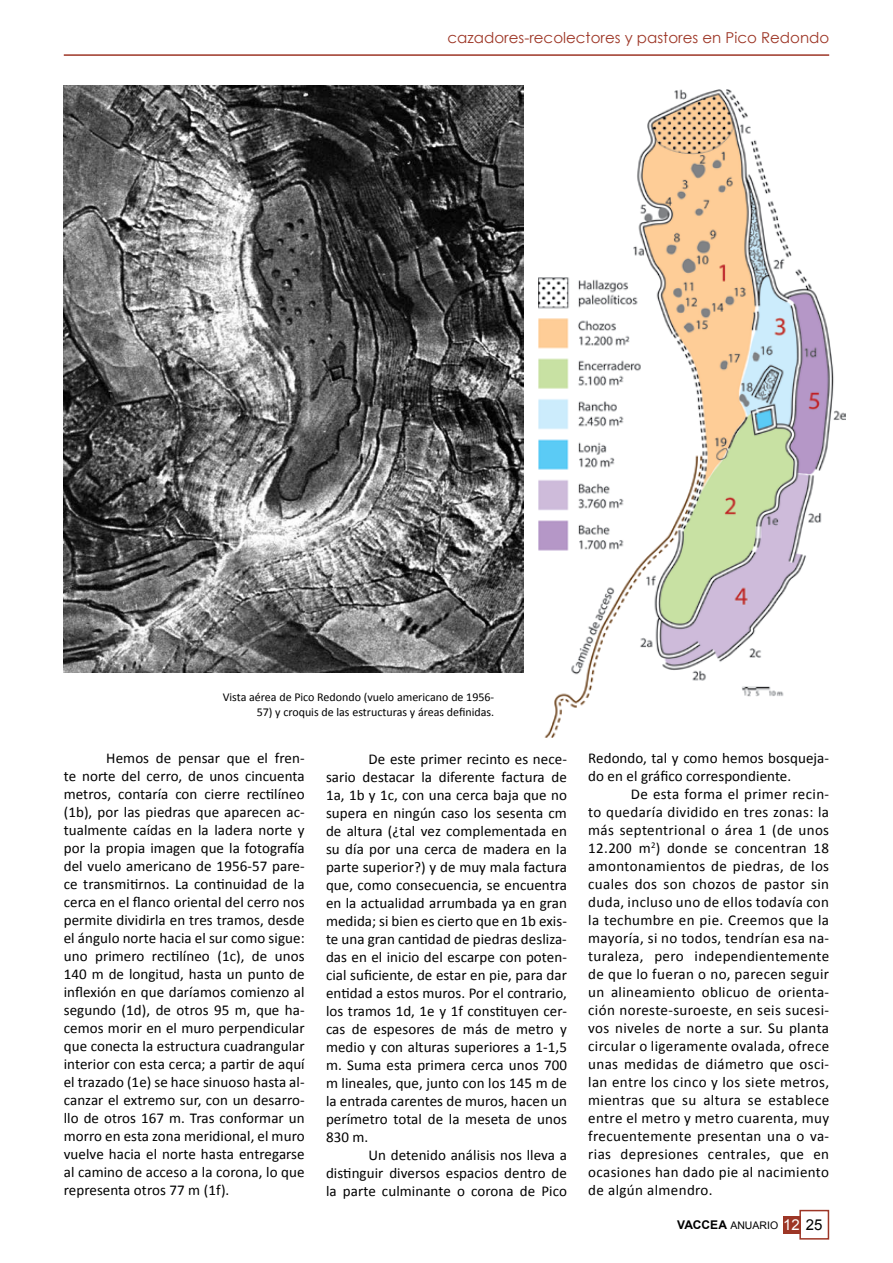
<style>
.page{position:relative;width:893px;height:1263px;background:#fff}
.page>*{position:absolute;margin:0;border:0;box-sizing:border-box;transform-origin:0 0}
.t1{font:15px/18px "Calibri";letter-spacing:.005em;color:#000;text-align:justify}
.t2{font:15px "Century Gothic";color:#9d3626}
.t3{font:12px "Calibri";color:#000}
.t4{font:10.5px "Arial";color:#000}
.s1{font-weight:700;font-size:12px}
.s2{font-size:15px;color:#fff}
.s3{font-size:15px}
</style>
<div class="page">
<div style="left:799px;top:1210px;width:30px;height:29px;border:2px solid #9d3626"></div>
<div style="left:783px;top:1216px;width:17px;height:17px;background:#9d3626"></div>
<hr style="left:64px;top:54px;width:765px;height:2px;background:#9d3626">
<img style="left:539px;top:89px;width:307px;height:649px">
<img style="left:64px;top:85px;width:459px;height:587px">
<p class="t2" style="left:448px;top:28px;width:383px">cazadores-recolectores y pastores en Pico Redondo</p>
<p class="t3" style="left:223px;top:689px;width:273px">Vista aérea de Pico Redondo (vuelo americano de 1956-</p>
<p class="t3" style="left:257px;top:704px;width:239px">57) y croquis de las estructuras y áreas definidas.</p>
<p class="t1" style="left:64px;top:749px;width:243px;text-indent:43px">Hemos de pensar que el fren&shy;te norte del cerro, de unos cincuenta metros, contaría con cierre rectilíneo (1b), por las piedras que aparecen ac&shy;tualmente caídas en la ladera norte y por la propia imagen que la fotografía del vuelo americano de 1956-57 pare&shy;ce transmitirnos. La continuidad de la cerca en el flanco oriental del cerro nos permite dividirla en tres tramos, desde el ángulo norte hacia el sur como sigue: uno primero rectilíneo (1c), de unos 140 m de longitud, hasta un punto de inflexión en que daríamos comienzo al segundo (1d), de otros 95 m, que ha&shy;cemos morir en el muro perpendicular que conecta la estructura cuadrangular interior con esta cerca; a partir de aquí el trazado (1e) se hace sinuoso hasta al&shy;canzar el extremo sur, con un desarro&shy;llo de otros 167 m. Tras conformar un morro en esta zona meridional, el muro vuelve hacia el norte hasta entregarse al camino de acceso a la corona, lo que representa otros 77 m (1f).</p>
<p class="t1" style="left:326px;top:750px;width:242px;text-indent:43px">De este primer recinto es nece&shy;sario destacar la diferente factura de 1a, 1b y 1c, con una cerca baja que no supera en ningún caso los sesenta cm de altura (¿tal vez complementada en su día por una cerca de madera en la parte superior?) y de muy mala factura que, como consecuencia, se encuentra en la actualidad arrumbada ya en gran medida; si bien es cierto que en 1b exis&shy;te una gran cantidad de piedras desliza&shy;das en el inicio del escarpe con poten&shy;cial suficiente, de estar en pie, para dar entidad a estos muros. Por el contrario, los tramos 1d, 1e y 1f constituyen cer&shy;cas de espesores de más de metro y medio y con alturas superiores a 1-1,5 m. Suma esta primera cerca unos 700 m lineales, que, junto con los 145 m de la entrada carentes de muros, hacen un perímetro total de la meseta de unos 830 m.</p>
<p class="t1" style="left:326px;top:1146px;width:242px;text-indent:43px">Un detenido análisis nos lleva a distinguir diversos espacios dentro de la parte culminante o corona de Pico</p>
<p class="t1" style="left:588px;top:749px;width:242px">Redondo, tal y como hemos bosqueja&shy;do en el gráfico correspondiente.</p>
<p class="t1" style="left:588px;top:785px;width:242px;text-indent:43px">De esta forma el primer recin&shy;to quedaría dividido en tres zonas: la más septentrional o área 1 (de unos 12.200 m<sup>2</sup>) donde se concentran 18 amontonamientos de piedras, de los cuales dos son chozos de pastor sin duda, incluso uno de ellos todavía con la techumbre en pie. Creemos que la mayoría, si no todos, tendrían esa na&shy;turaleza, pero independientemente de que lo fueran o no, parecen seguir un alineamiento oblicuo de orienta&shy;ción noreste-suroeste, en seis sucesi&shy;vos niveles de norte a sur. Su planta circular o ligeramente ovalada, ofrece unas medidas de diámetro que osci&shy;lan entre los cinco y los siete metros, mientras que su altura se establece entre el metro y metro cuarenta, muy frecuentemente presentan una o va&shy;rias depresiones centrales, que en ocasiones han dado pie al nacimiento de algún almendro.</p>
<p class="t4" style="left:677px;top:1218px;width:147px"><span class="s1">VACCEA</span> ANUARIO <span class="s2">12</span> <span class="s3">25</span></p>
</div>
